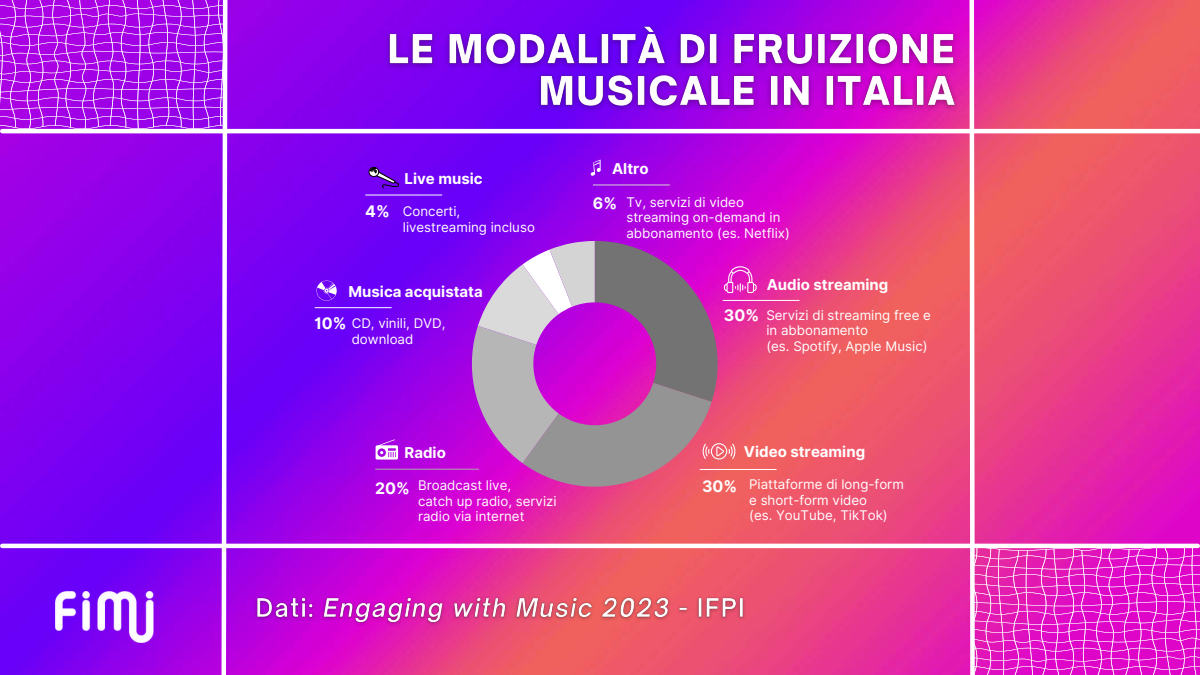
<style>
.page{position:relative;width:1200px;height:675px;background:#fff}
.page>*{position:absolute;margin:0;border:0;box-sizing:border-box;transform-origin:0 0}
.t1{font:700 15.9px "Inter";color:#fff}
.t2{font:700 15px "Inter";color:#fff}
.t3{font:13.3px/15.8px "Inter";color:#fff}
</style>
<div class="page">
<img style="left:230px;top:0;width:737px;height:675px">
<hr style="left:2px;top:129px;width:1198px;height:4px;background:#fff">
<hr style="left:2px;top:544px;width:1196px;height:4px;background:#fff">
<svg style="left:0;top:0;width:230px;height:675px;background:#8f11ef"></svg>
<img style="left:380px;top:17px;width:585px;height:99px">
<img style="left:56px;top:592px;width:100px;height:51px">
<svg style="left:967px;top:0;width:233px;height:675px;background:#e94493"></svg>
<svg style="left:369px;top:167px;width:30px;height:21px"></svg>
<svg style="left:317px;top:281px;width:20px;height:20px"></svg>
<hr style="left:365px;top:195px;width:77px;height:1px;background:#fff">
<hr style="left:315px;top:307px;width:77px;height:1px;background:#fff">
<hr style="left:700px;top:469px;width:77px;height:1px;background:#fff">
<hr style="left:723px;top:300px;width:77px;height:1px;background:#fff">
<hr style="left:375px;top:469px;width:104px;height:1px;background:#ababab">
<svg style="left:376px;top:439px;width:22px;height:21px"></svg>
<hr style="left:593px;top:185px;width:77px;height:1px;background:#d4d4d4">
<svg style="left:472px;top:241px;width:285px;height:246px;background:#b95fac"></svg>
<svg style="left:590px;top:160px;width:11px;height:16px"></svg>
<img style="left:252px;top:592px;width:497px;height:37px">
<p class="t1" style="left:365px;top:202px;width:26px">4%</p>
<p class="t2" style="left:405px;top:169px;width:80px">Live music</p>
<p class="t3" style="left:403px;top:203px;width:134px">Concerti, livestreaming incluso</p>
<p class="t2" style="left:348px;top:283px;width:136px">Musica acquistata</p>
<p class="t1" style="left:314px;top:314px;width:34px">10%</p>
<p class="t3" style="left:352px;top:316px;width:95px">CD, vinili, DVD, download</p>
<p class="t2" style="left:405px;top:444px;width:43px">Radio</p>
<p class="t1" style="left:375px;top:478px;width:36px">20%</p>
<p class="t3" style="left:418px;top:477px;width:140px">Broadcast live,<br>catch up radio, servizi radio via internet</p>
<p class="t2" style="left:612px;top:159px;width:38px">Altro</p>
<p class="t1" style="left:593px;top:194px;width:26px">6%</p>
<p class="t3" style="left:626px;top:194px;width:165px">Tv, servizi di video streaming on-demand in abbonamento (es. Netflix)</p>
<p class="t1" style="left:724px;top:305px;width:37px">30%</p>
<p class="t2" style="left:767px;top:275px;width:123px">Audio streaming</p>
<p class="t3" style="left:766px;top:307px;width:166px">Servizi di streaming free e in abbonamento<br>(es. Spotify, Apple Music)</p>
<p class="t1" style="left:702px;top:476px;width:37px">30%</p>
<p class="t2" style="left:744px;top:443px;width:123px">Video streaming</p>
<p class="t3" style="left:749px;top:476px;width:156px">Piattaforme di long-form e short-form video<br>(es. YouTube, TikTok)</p>
</div>
